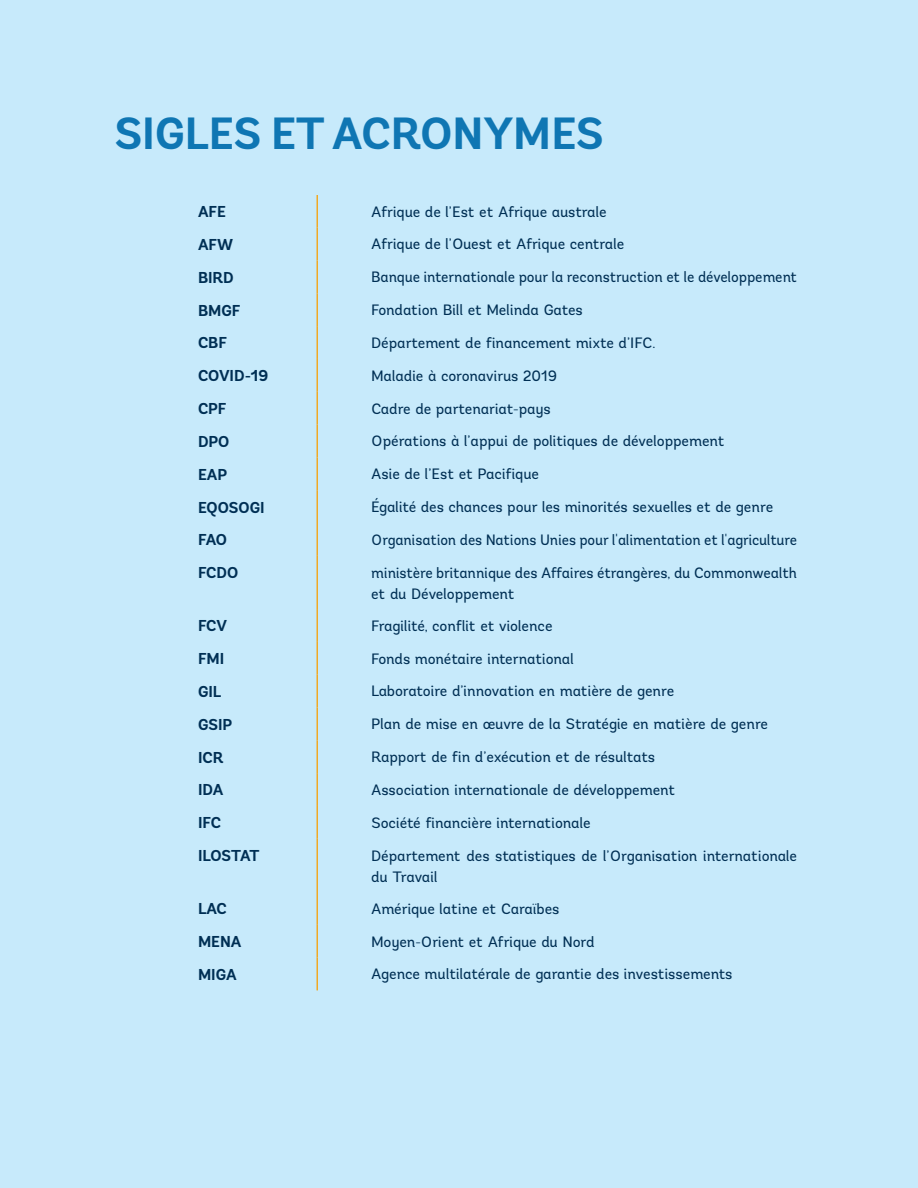
<style>
.page{position:relative;width:918px;height:1188px;background:#c7eafb}
.page>*{position:absolute;margin:0;border:0;box-sizing:border-box;transform-origin:0 0}
.t1{font:700 45px "Andes";color:#0f76b3}
.t2{font:700 15.75px "Andes";color:#002f54}
.t3{font:15px/21px "Andes";letter-spacing:-.01em;color:#002f54}
</style>
<div class="page">
<hr style="left:316px;top:195px;width:2px;height:33px;background:#f0a925">
<hr style="left:316px;top:228px;width:2px;height:33px;background:#f0a925">
<hr style="left:316px;top:261px;width:2px;height:32px;background:#f0a925">
<hr style="left:316px;top:293px;width:2px;height:33px;background:#f0a925">
<hr style="left:316px;top:326px;width:2px;height:33px;background:#f0a925">
<hr style="left:316px;top:359px;width:2px;height:33px;background:#f0a925">
<hr style="left:316px;top:392px;width:2px;height:33px;background:#f0a925">
<hr style="left:316px;top:425px;width:2px;height:32px;background:#f0a925">
<hr style="left:316px;top:457px;width:2px;height:33px;background:#f0a925">
<hr style="left:316px;top:490px;width:2px;height:33px;background:#f0a925">
<hr style="left:316px;top:523px;width:2px;height:33px;background:#f0a925">
<hr style="left:316px;top:556px;width:2px;height:53px;background:#f0a925">
<hr style="left:316px;top:609px;width:2px;height:33px;background:#f0a925">
<hr style="left:316px;top:642px;width:2px;height:33px;background:#f0a925">
<hr style="left:316px;top:675px;width:2px;height:33px;background:#f0a925">
<hr style="left:316px;top:708px;width:2px;height:32px;background:#f0a925">
<hr style="left:316px;top:740px;width:2px;height:33px;background:#f0a925">
<hr style="left:316px;top:773px;width:2px;height:33px;background:#f0a925">
<hr style="left:316px;top:806px;width:2px;height:33px;background:#f0a925">
<hr style="left:316px;top:839px;width:2px;height:53px;background:#f0a925">
<hr style="left:316px;top:892px;width:2px;height:33px;background:#f0a925">
<hr style="left:316px;top:925px;width:2px;height:33px;background:#f0a925">
<hr style="left:316px;top:958px;width:2px;height:32px;background:#f0a925">
<h1 class="t1" style="left:115px;top:105px;width:491px">SIGLES ET ACRONYMES</h1>
<p class="t2" style="left:198px;top:202px;width:29px">AFE</p>
<p class="t3" style="left:371px;top:201px;width:237px">Afrique de l’Est et Afrique australe</p>
<p class="t2" style="left:198px;top:235px;width:37px">AFW</p>
<p class="t3" style="left:371px;top:234px;width:255px">Afrique de l’Ouest et Afrique centrale</p>
<p class="t2" style="left:198px;top:268px;width:37px">BIRD</p>
<p class="t3" style="left:371px;top:267px;width:428px">Banque internationale pour la reconstruction et le développement</p>
<p class="t2" style="left:198px;top:300px;width:44px">BMGF</p>
<p class="t3" style="left:371px;top:299px;width:213px">Fondation Bill et Melinda Gates</p>
<p class="t2" style="left:198px;top:333px;width:30px">CBF</p>
<p class="t3" style="left:371px;top:332px;width:286px">Département de financement mixte d’IFC.</p>
<p class="t2" style="left:198px;top:366px;width:72px">COVID-19</p>
<p class="t3" style="left:371px;top:365px;width:187px">Maladie à coronavirus 2019</p>
<p class="t2" style="left:198px;top:399px;width:30px">CPF</p>
<p class="t3" style="left:371px;top:398px;width:181px">Cadre de partenariat-pays</p>
<p class="t2" style="left:198px;top:432px;width:33px">DPO</p>
<p class="t3" style="left:371px;top:431px;width:355px">Opérations à l’appui de politiques de développement</p>
<p class="t2" style="left:198px;top:464px;width:31px">EAP</p>
<p class="t3" style="left:371px;top:463px;width:169px">Asie de l’Est et Pacifique</p>
<p class="t2" style="left:198px;top:497px;width:68px">EQOSOGI</p>
<p class="t3" style="left:371px;top:496px;width:404px">Égalité des chances pour les minorités sexuelles et de genre</p>
<p class="t2" style="left:198px;top:530px;width:31px">FAO</p>
<p class="t3" style="left:371px;top:529px;width:428px">Organisation des Nations Unies pour l'alimentation et l'agriculture</p>
<p class="t2" style="left:198px;top:563px;width:42px">FCDO</p>
<p class="t3" style="left:371px;top:562px;width:428px">ministère britannique des Affaires étrangères, du Commonwealth et du Développement</p>
<p class="t2" style="left:198px;top:616px;width:31px">FCV</p>
<p class="t3" style="left:371px;top:615px;width:183px">Fragilité, conflit et violence</p>
<p class="t2" style="left:198px;top:649px;width:28px">FMI</p>
<p class="t3" style="left:371px;top:648px;width:204px">Fonds monétaire international</p>
<p class="t2" style="left:198px;top:682px;width:25px">GIL</p>
<p class="t3" style="left:371px;top:681px;width:305px">Laboratoire d’innovation en matière de genre</p>
<p class="t2" style="left:198px;top:715px;width:36px">GSIP</p>
<p class="t3" style="left:371px;top:714px;width:398px">Plan de mise en œuvre de la Stratégie en matière de genre</p>
<p class="t2" style="left:198px;top:747px;width:27px">ICR</p>
<p class="t3" style="left:371px;top:746px;width:285px">Rapport de fin d’exécution et de résultats</p>
<p class="t2" style="left:198px;top:780px;width:27px">IDA</p>
<p class="t3" style="left:371px;top:779px;width:306px">Association internationale de développement</p>
<p class="t2" style="left:198px;top:813px;width:25px">IFC</p>
<p class="t3" style="left:371px;top:812px;width:221px">Société financière internationale</p>
<p class="t2" style="left:198px;top:846px;width:63px">ILOSTAT</p>
<p class="t3" style="left:371px;top:845px;width:428px">Département des statistiques de l’Organisation internationale du Travail</p>
<p class="t2" style="left:198px;top:899px;width:30px">LAC</p>
<p class="t3" style="left:371px;top:898px;width:190px">Amérique latine et Caraïbes</p>
<p class="t2" style="left:198px;top:932px;width:45px">MENA</p>
<p class="t3" style="left:371px;top:931px;width:225px">Moyen-Orient et Afrique du Nord</p>
<p class="t2" style="left:198px;top:965px;width:40px">MIGA</p>
<p class="t3" style="left:371px;top:964px;width:363px">Agence multilatérale de garantie des investissements</p>
</div>
